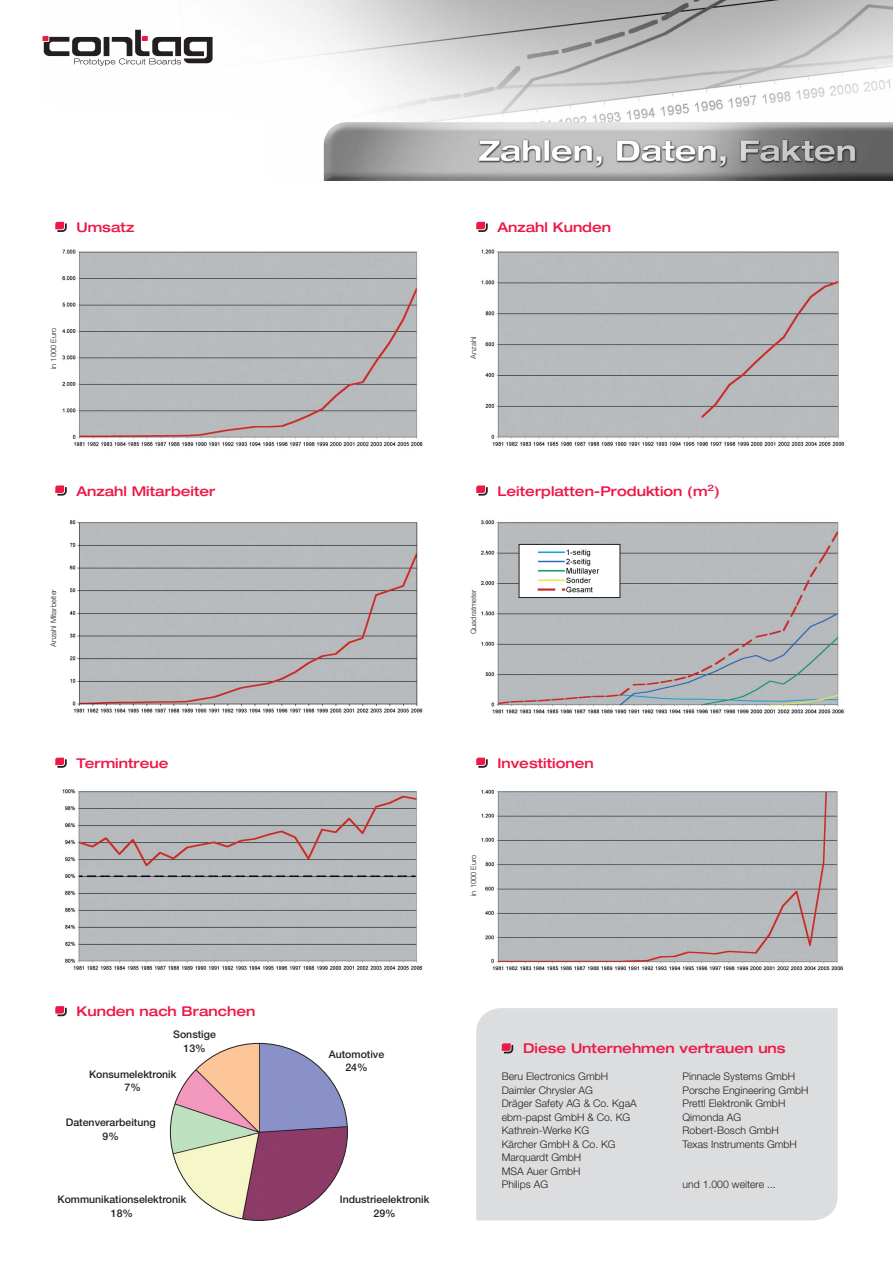
<style>
.page{position:relative;width:893px;height:1263px;background:#fff}
.page>*{position:absolute;margin:0;border:0;box-sizing:border-box;transform-origin:0 0}
.t1{font:500 expanded 13.5px "Helvetica Neue";color:#ed1846}
.t2{font:300 10.5px/13.5px "Helvetica Neue";color:#231f20}
.t3{font:500 10.5px/13.5px "Helvetica Neue";color:#231f20;text-align:center}
.t4{font:300 7.5px "Helvetica Neue";color:#231f20}
</style>
<div class="page">
<img style="left:42px;top:36px;width:803px;height:1185px">
<div style="left:519px;top:544px;width:101px;height:54px;background:#fff;border:1px solid #231f20"></div>
<img style="left:537px;top:549px;width:63px;height:44px">
<img style="left:44px;top:0;width:849px;height:184px">
<img style="left:324px;top:122px;width:569px;height:59px">
<svg style="left:43px;top:30px;width:170px;height:36px"></svg>
<div style="left:476px;top:1008px;width:362px;height:212px;background:#dcddde"></div>
<svg style="left:55px;top:1006px;width:12px;height:10px"></svg>
<svg style="left:502px;top:1043px;width:11px;height:10px"></svg>
<img style="left:170px;top:1043px;width:177px;height:177px;border-radius:50%">
<svg style="left:55px;top:222px;width:12px;height:10px"></svg>
<svg style="left:476px;top:222px;width:12px;height:10px"></svg>
<svg style="left:55px;top:485px;width:12px;height:11px"></svg>
<svg style="left:476px;top:485px;width:12px;height:11px"></svg>
<svg style="left:476px;top:758px;width:12px;height:10px"></svg>
<svg style="left:55px;top:758px;width:12px;height:10px"></svg>
<p class="t1" style="left:77px;top:222px;width:59px">Umsatz</p>
<p class="t1" style="left:497px;top:222px;width:115px">Anzahl Kunden</p>
<p class="t4" style="left:51px;top:369px;width:43px;rotate:-90deg">in 1000 Euro</p>
<p class="t4" style="left:471px;top:359px;width:23px;rotate:-90deg">Anzahl</p>
<p class="t1" style="left:77px;top:486px;width:140px">Anzahl Mitarbeiter</p>
<p class="t1" style="left:497px;top:486px;width:224px">Leiterplatten-Produktion (m<sup>2</sup>)</p>
<p class="t4" style="left:51px;top:647px;width:59px;rotate:-90deg">Anzahl Mitarbeiter</p>
<p class="t4" style="left:471px;top:634px;width:46px;rotate:-90deg">Quadratmeter</p>
<p class="t1" style="left:77px;top:758px;width:94px">Termintreue</p>
<p class="t1" style="left:497px;top:758px;width:98px">Investitionen</p>
<p class="t4" style="left:471px;top:896px;width:43px;rotate:-90deg">in 1000 Euro</p>
<p class="t1" style="left:77px;top:1006px;width:180px">Kunden nach Branchen</p>
<p class="t3" style="left:173px;top:1029px;width:44px">Sonstige<br>13%</p>
<p class="t3" style="left:89px;top:1068px;width:89px">Konsumelektronik<br>7%</p>
<p class="t3" style="left:66px;top:1117px;width:91px">Datenverarbeitung<br>9%</p>
<p class="t3" style="left:329px;top:1048px;width:57px">Automotive<br>24%</p>
<p class="t1" style="left:523px;top:1043px;width:264px">Diese Unternehmen vertrauen uns</p>
<p class="t2" style="left:502px;top:1071px;width:137px">Beru Electronics GmbH<br>Daimler Chrysler AG<br>Dräger Safety AG &amp; Co. KgaA ebm-papst GmbH &amp; Co. KG<br>Kathrein-Werke KG<br>Kärcher GmbH &amp; Co. KG<br>Marquardt GmbH<br>MSA Auer GmbH<br>Philips AG</p>
<p class="t2" style="left:682px;top:1071px;width:128px">Pinnacle Systems GmbH<br>Porsche Engineering GmbH<br>Prettl Elektronik GmbH<br>Qimonda AG<br>Robert-Bosch GmbH<br>Texas Instruments GmbH</p>
<p class="t2" style="left:682px;top:1179px;width:95px">und 1.000 weitere ...</p>
<p class="t3" style="left:58px;top:1194px;width:130px">Kommunikationselektronik<br>18%</p>
<p class="t3" style="left:340px;top:1194px;width:91px">Industrieelektronik<br>29%</p>
</div>
